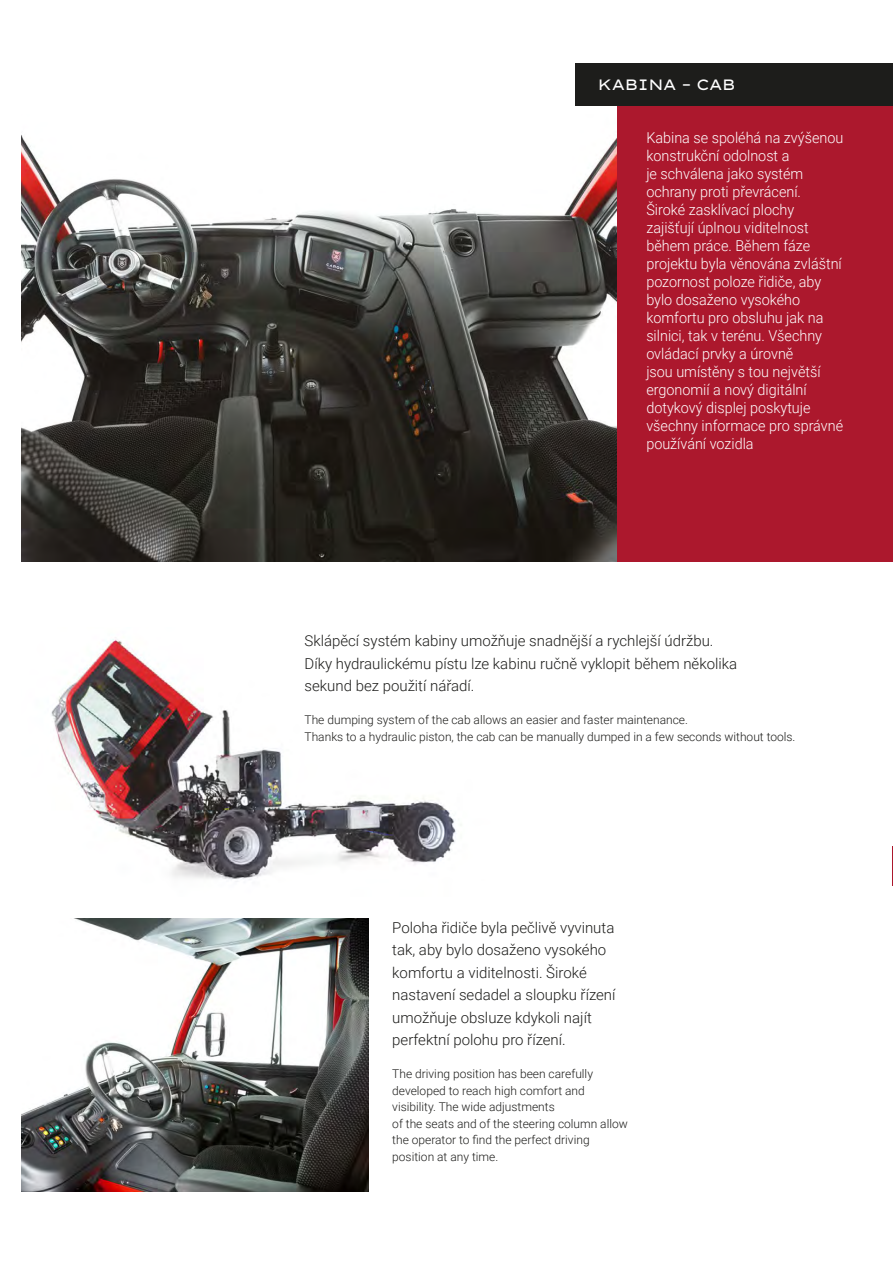
<style>
.page{position:relative;width:893px;height:1263px;background:#fff}
.page>*{position:absolute;margin:0;border:0;box-sizing:border-box;transform-origin:0 0}
.t1{font:300 15px/18px "Roboto";color:#fff;scale:.96 1}
.t2{font:300 15px/22.5px "Roboto";color:#1d1d1b}
.t3{font:15px "Lexend Tera";letter-spacing:-.07em;color:#fff}
.t4{font:300 12px/16.5px "Roboto";color:#1d1d1b}
</style>
<div class="page">
<img style="left:21px;top:134px;width:596px;height:427px">
<div style="left:617px;top:106px;width:276px;height:455px;background:#ac182d"></div>
<div style="left:576px;top:64px;width:317px;height:42px;background:#1d1d1b"></div>
<hr style="left:892px;top:846px;width:1px;height:40px;background:#ac182d">
<img style="left:51px;top:637px;width:405px;height:245px">
<img style="left:21px;top:918px;width:348px;height:274px">
<p class="t3" style="left:597px;top:73px;width:140px">KABINA – CAB</p>
<p class="t1" style="left:646px;top:128px;width:207px">Kabina se spoléhá na zvýšenou konstrukční odolnost a<br>je schválena jako systém ochrany proti převrácení.<br>Široké zasklívací plochy zajišťují úplnou viditelnost během práce. Během fáze projektu byla věnována zvláštní pozornost poloze řidiče, aby bylo dosaženo vysokého komfortu pro obsluhu jak na silnici, tak v terénu. Všechny ovládací prvky a úrovně<br>jsou umístěny s tou největší ergonomií a nový digitální dotykový displej poskytuje všechny informace pro správné používání vozidla</p>
<p class="t2" style="left:305px;top:629px;width:434px">Sklápěcí systém kabiny umožňuje snadnější a rychlejší údržbu.<br>Díky hydraulickému pístu lze kabinu ručně vyklopit během několika sekund bez použití nářadí.</p>
<p class="t4" style="left:305px;top:711px;width:492px">The dumping system of the cab allows an easier and faster maintenance.<br>Thanks to a hydraulic piston, the cab can be manually dumped in a few seconds without tools.</p>
<p class="t2" style="left:392px;top:916px;width:225px">Poloha řidiče byla pečlivě vyvinuta tak, aby bylo dosaženo vysokého komfortu a viditelnosti. Široké nastavení sedadel a sloupku řízení umožňuje obsluze kdykoli najít perfektní polohu pro řízení.</p>
<p class="t4" style="left:392px;top:1065px;width:237px">The driving position has been carefully developed to reach high comfort and visibility. The wide adjustments<br>of the seats and of the steering column allow the operator to find the perfect driving position at any time.</p>
</div>
